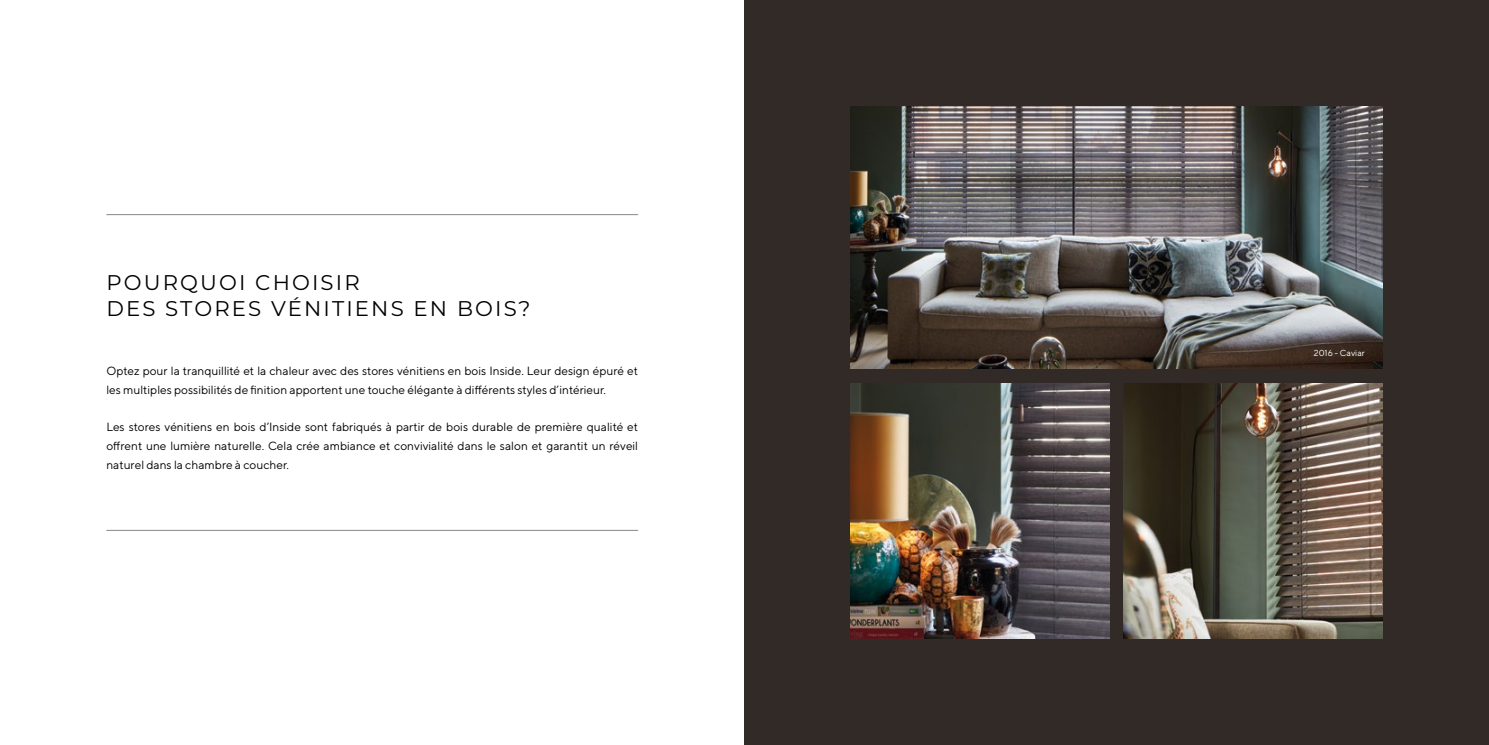
<style>
.page{position:relative;width:1489px;height:745px;background:#fff}
.page>*{position:absolute;margin:0;border:0;box-sizing:border-box;transform-origin:0 0}
.t1{font:21.25px/26.2px "Montserrat";letter-spacing:.1em;color:#000}
.t2{font:11.88px/18.8px "TT Norms";color:#000}
.t3{font:8.75px "TT Norms";color:#fff}
</style>
<div class="page">
<div style="left:744px;top:0;width:744px;height:744px;background:#322a26"></div>
<img style="left:850px;top:106px;width:532px;height:263px">
<img style="left:850px;top:383px;width:258px;height:255px">
<img style="left:1123px;top:383px;width:259px;height:255px">
<hr style="left:106px;top:214px;width:532px;height:1px;background:#878787">
<hr style="left:106px;top:529px;width:532px;height:1px;background:#878787">
<h1 class="t1" style="left:106px;top:268px;width:425px">POURQUOI CHOISIR<br>DES STORES VÉNITIENS EN BOIS?</h1>
<p class="t2" style="left:106px;top:361px;width:533px">Optez pour la tranquillité et la chaleur avec des stores vénitiens en bois Inside. Leur design épuré et les multiples possibilités de finition apportent une touche élégante à différents styles d’intérieur.</p>
<p class="t2" style="left:106px;top:417px;width:533px;text-align:justify">Les stores vénitiens en bois d’Inside sont fabriqués à partir de bois durable de première qualité et offrent une lumière naturelle. Cela crée ambiance et convivialité dans le salon et garantit un réveil naturel dans la chambre à coucher.</p>
<p class="t3" style="left:1313px;top:347px;width:53px">2016 - Caviar</p>
</div>
